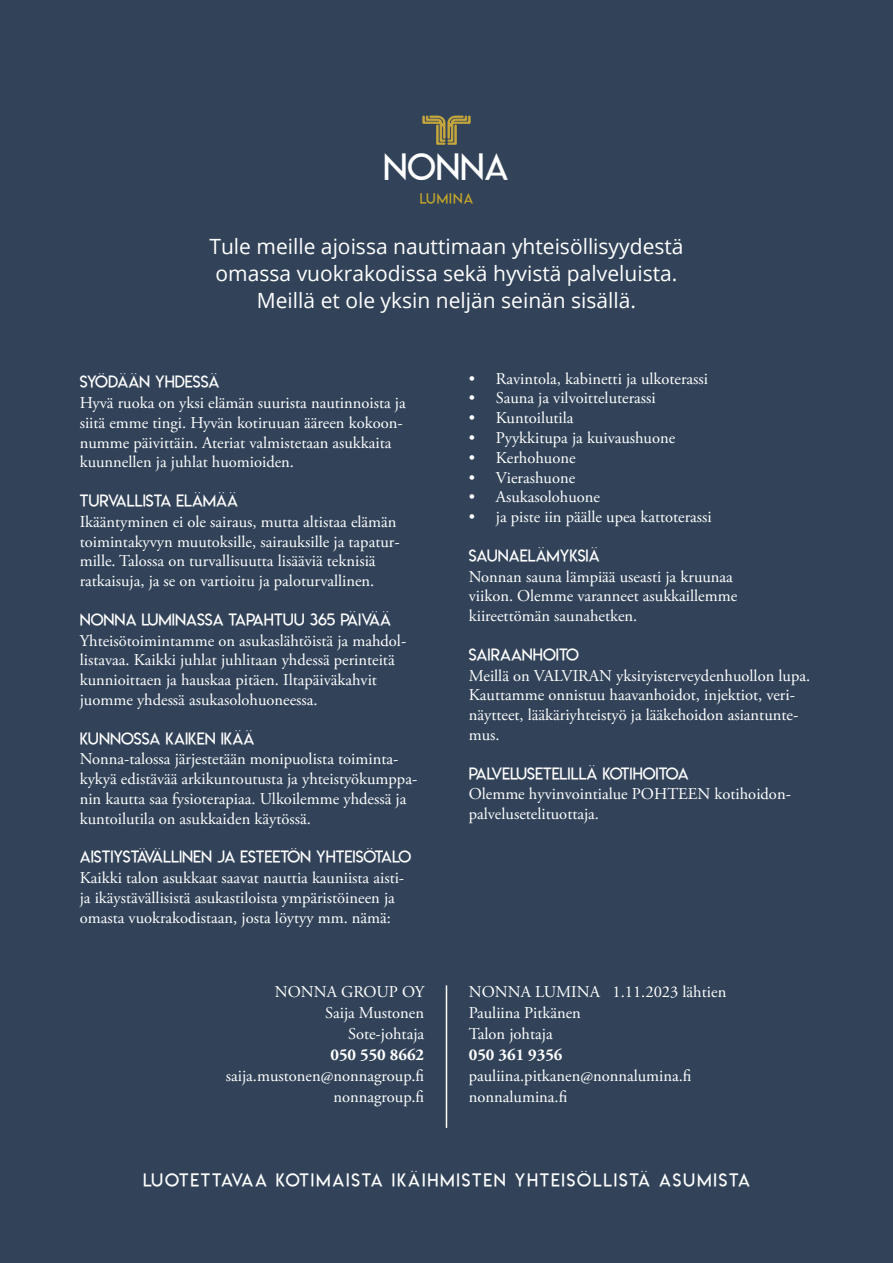
<style>
.page{position:relative;width:893px;height:1263px;background:#324359}
.page>*{position:absolute;margin:0;border:0;box-sizing:border-box;transform-origin:0 0}
.t1{font:36.45px "Lemon Milklight";color:#fff}
.oikea_aleipis{font:21px "Open Sans";color:#fff}
.otsikko{font:18px "Lemon Milklight";letter-spacing:.1em;color:#fff}
.t2{font:16.5px/19.8px "Adobe Garamond Pro";color:#fff}
.otsikko-2{font:16.5px "Lemon Milklight";color:#fff}
.t3{font:700 16.5px "Adobe Garamond Pro";color:#fff}
.t4{font:14.25px "Lemon Milklight";letter-spacing:.075em;color:#c8a729}
</style>
<div class="page">
<svg style="left:423px;top:116px;width:47px;height:28px"></svg>
<hr style="left:446px;top:985px;width:1px;height:143px;background:#fff">
<h1 class="t1" style="left:383px;top:145px;width:127px">NONNA</h1>
<p class="t4" style="left:420px;top:190px;width:55px">LUMINA</p>
<p class="oikea_aleipis" style="left:209px;top:232px;width:476px">Tule meille ajoissa nauttimaan yhteisöllisyydestä</p>
<p class="oikea_aleipis" style="left:216px;top:259px;width:463px">omassa vuokrakodissa sekä hyvistä palveluista.</p>
<p class="oikea_aleipis" style="left:257px;top:286px;width:381px">Meillä et ole yksin neljän seinän sisällä.</p>
<p class="otsikko-2" style="left:80px;top:372px;width:141px">SYÖDÄÄN YHDESSÄ</p>
<p class="t2" style="left:80px;top:393px;width:327px">Hyvä ruoka on yksi elämän suurista nautinnoista ja siitä emme tingi. Hyvän kotiruuan ääreen kokoon&shy;numme päivittäin. Ateriat valmistetaan asukkaita kuunnellen ja juhlat huomioiden.</p>
<p class="otsikko-2" style="left:80px;top:490px;width:160px">TURVALLISTA ELÄMÄÄ</p>
<p class="t2" style="left:80px;top:512px;width:321px">Ikääntyminen ei ole sairaus, mutta altistaa elämän toimintakyvyn muutoksille, sairauksille ja tapatur&shy;mille. Talossa on turvallisuutta lisääviä teknisiä ratkaisuja, ja se on vartioitu ja paloturvallinen.</p>
<p class="otsikko-2" style="left:80px;top:609px;width:313px">NONNA LUMINASSA TAPAHTUU 365 PÄIVÄÄ</p>
<p class="t2" style="left:80px;top:631px;width:328px">Yhteisötoimintamme on asukaslähtöistä ja mahdol&shy;listavaa. Kaikki juhlat juhlitaan yhdessä perinteitä kunnioittaen ja hauskaa pitäen. Iltapäiväkahvit juomme yhdessä asukasolohuoneessa.</p>
<p class="otsikko-2" style="left:80px;top:728px;width:176px">KUNNOSSA KAIKEN IKÄÄ</p>
<p class="t2" style="left:80px;top:750px;width:339px">Nonna-talossa järjestetään monipuolista toiminta&shy;kykyä edistävää arkikuntoutusta ja yhteistyökumppa&shy;nin kautta saa fysioterapiaa. Ulkoilemme yhdessä ja kuntoilutila on asukkaiden käytössä.</p>
<p class="otsikko-2" style="left:80px;top:847px;width:333px">AISTIYSTÄVÄLLINEN JA ESTEETÖN YHTEISÖTALO</p>
<p class="t2" style="left:80px;top:869px;width:326px">Kaikki talon asukkaat saavat nauttia kauniista aisti&shy;ja ikäystävällisistä asukastiloista ympäristöineen ja omasta vuokrakodistaan, josta löytyy mm. nämä:</p>
<p class="t2" style="left:275px;top:983px;width:151px">NONNA GROUP OY</p>
<p class="t2" style="left:325px;top:1004px;width:100px">Saija Mustonen</p>
<p class="t2" style="left:348px;top:1025px;width:78px">Sote-johtaja</p>
<p class="t3" style="left:330px;top:1045px;width:95px">050 550 8662</p>
<p class="t2" style="left:226px;top:1067px;width:200px">saija.mustonen@nonnagroup.fi</p>
<p class="t2" style="left:333px;top:1088px;width:92px">nonnagroup.fi</p>
<p class="t2" style="left:469px;top:369px;width:241px">• Ravintola, kabinetti ja ulkoterassi</p>
<p class="t2" style="left:469px;top:389px;width:188px">• Sauna ja vilvoitteluterassi</p>
<p class="t2" style="left:469px;top:409px;width:106px">• Kuntoilutila</p>
<p class="t2" style="left:469px;top:428px;width:208px">• Pyykkitupa ja kuivaushuone</p>
<p class="t2" style="left:469px;top:448px;width:108px">• Kerhohuone</p>
<p class="t2" style="left:469px;top:468px;width:108px">• Vierashuone</p>
<p class="t2" style="left:469px;top:488px;width:133px">• Asukasolohuone</p>
<p class="t2" style="left:469px;top:508px;width:244px">• ja piste iin päälle upea kattoterassi</p>
<p class="otsikko-2" style="left:469px;top:545px;width:132px">SAUNAELÄMYKSIÄ</p>
<p class="t2" style="left:469px;top:567px;width:270px">Nonnan sauna lämpiää useasti ja kruunaa viikon. Olemme varanneet asukkaillemme kiireettömän saunahetken.</p>
<p class="otsikko-2" style="left:469px;top:644px;width:112px">SAIRAANHOITO</p>
<p class="t2" style="left:469px;top:666px;width:343px">Meillä on VALVIRAN yksityisterveydenhuollon lupa.<br>Kauttamme onnistuu haavanhoidot, injektiot, veri&shy;näytteet, lääkäriyhteistyö ja lääkehoidon asiantunte&shy;mus.</p>
<p class="otsikko-2" style="left:469px;top:763px;width:221px">PALVELUSETELILLÄ KOTIHOITOA</p>
<p class="t2" style="left:469px;top:785px;width:324px">Olemme hyvinvointialue POHTEEN kotihoidon&shy;palvelusetelituottaja.</p>
<p class="t2" style="left:469px;top:983px;width:259px">NONNA LUMINA 1.11.2023 lähtien</p>
<p class="t2" style="left:469px;top:1004px;width:114px">Pauliina Pitkänen</p>
<p class="t2" style="left:469px;top:1025px;width:85px">Talon johtaja</p>
<p class="t3" style="left:469px;top:1045px;width:95px">050 361 9356</p>
<p class="t2" style="left:469px;top:1067px;width:224px">pauliina.pitkanen@nonnalumina.fi</p>
<p class="t2" style="left:469px;top:1088px;width:100px">nonnalumina.fi</p>
<p class="otsikko" style="left:143px;top:1169px;width:608px">LUOTETTAVAA KOTIMAISTA IKÄIHMISTEN YHTEISÖLLISTÄ ASUMISTA</p>
</div>
